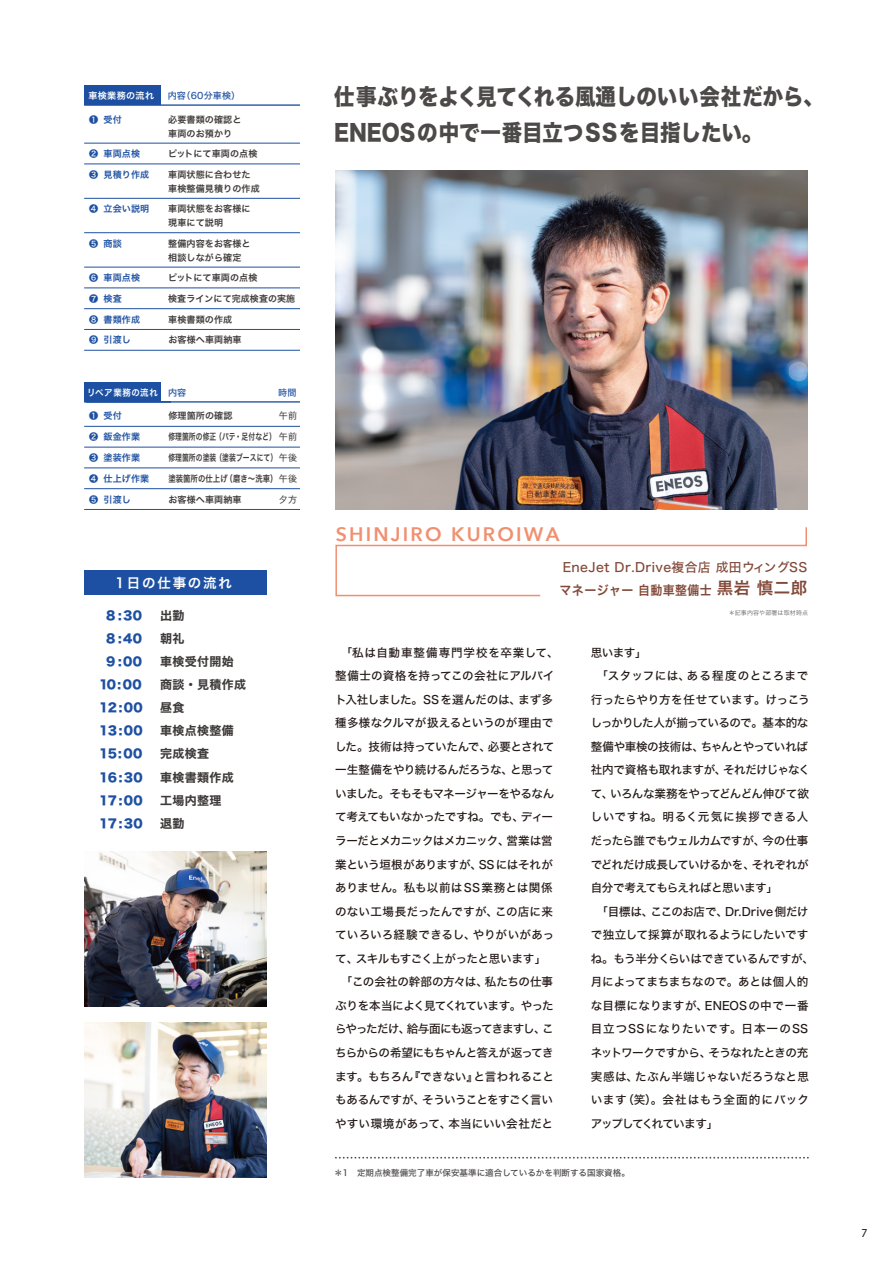
<style>
.page{position:relative;width:893px;height:1263px;background:#fff}
.page>*{position:absolute;margin:0;border:0;box-sizing:border-box;transform-origin:0 0}
.t1{font:22.5px/36px "Hira Kaku Std N W8";color:#4c4948;scale:.91 1}
.t2{font:600 19.5px "Avenir Next";letter-spacing:.115em;color:#f09071}
.t3{font:13.5px "Hira Kaku Std N W6";letter-spacing:.13em;color:#fff}
.t4{font:12.75px "Hira Kaku Std N W5";letter-spacing:.03em;color:#824938}
.t5{font:12.75px "Hira Kaku Std N W6";letter-spacing:.03em;color:#824938;scale:.94 1}
.t6{font:12px/23.1px "Hira Kaku Std N W8";letter-spacing:.03em;color:#1d50a2;text-align:center}
.t7{font:12px/23.1px "Hira Kaku Std N W7";letter-spacing:.03em;color:#3e3a39}
.t8{font:11.55px/23.5px "Hira Kaku Std N W5";letter-spacing:-.025em;color:#221815}
.t9{font:10.5px "Hiragino UD Sans F Std W4";color:#221815}
.t10{font:9.15px/14px "Hira Kaku Std N W6";letter-spacing:.01em;color:#3e3a39}
.t11{font:9.15px "Hira Kaku Std N W6";letter-spacing:.01em;color:#1d50a2}
.t12{font:9.15px "Hira Kaku Std N W6";letter-spacing:.01em;color:#3e3a39;scale:.75 1}
.t13{font:9.15px "Hira Kaku Std N W6";letter-spacing:.01em;color:#3e3a39;scale:.81 1}
.t14{font:9.15px "Hira Kaku Std N W5";letter-spacing:.01em;color:#1d50a2}
.t15{font:9.15px "Hira Kaku Std N W6";letter-spacing:.075em;color:#fff;scale:.93 1}
.t16{font:9.15px "Hira Kaku Std N W6";letter-spacing:.04em;color:#fff}
.t17{font:9.15px "Hira Kaku Std N W4";color:#3e3a39}
.t18{font:8.55px "Hira Kaku Std N W5";color:#4c4948}
.t19{font:6px "Hira Kaku Std N W2";letter-spacing:.02em;color:#4c4948}
.s1{font-family:"Hira Kaku Std N W5";color:#1d50a2}
.s2{font-family:"Hira Kaku Std N W4"}
.s3{font-size:16.5px}
</style>
<div class="page">
<svg style="left:335px;top:1157px;width:473px;height:1px"></svg>
<div style="left:84px;top:86px;width:76px;height:19px;background:#1d50a2"></div>
<hr style="left:84px;top:143px;width:216px;height:1px;background:#1d50a2">
<hr style="left:84px;top:104px;width:216px;height:2px;background:#1d50a2">
<hr style="left:84px;top:164px;width:216px;height:1px;background:#1d50a2">
<hr style="left:84px;top:198px;width:216px;height:1px;background:#1d50a2">
<hr style="left:84px;top:232px;width:216px;height:1px;background:#1d50a2">
<hr style="left:84px;top:267px;width:216px;height:1px;background:#1d50a2">
<hr style="left:84px;top:288px;width:216px;height:1px;background:#1d50a2">
<hr style="left:84px;top:308px;width:216px;height:1px;background:#1d50a2">
<hr style="left:84px;top:329px;width:216px;height:1px;background:#1d50a2">
<hr style="left:84px;top:350px;width:216px;height:1px;background:#1d50a2">
<hr style="left:84px;top:426px;width:216px;height:1px;background:#1d50a2">
<hr style="left:84px;top:401px;width:216px;height:2px;background:#1d50a2">
<hr style="left:84px;top:447px;width:216px;height:1px;background:#1d50a2">
<hr style="left:84px;top:468px;width:216px;height:1px;background:#1d50a2">
<hr style="left:84px;top:488px;width:216px;height:1px;background:#1d50a2">
<hr style="left:84px;top:509px;width:216px;height:1px;background:#1d50a2">
<div style="left:84px;top:382px;width:76px;height:20px;background:#1d50a2"></div>
<img style="left:84px;top:851px;width:182px;height:156px">
<img style="left:84px;top:1022px;width:182px;height:156px">
<div style="left:84px;top:570px;width:182px;height:25px;background:#1d50a2"></div>
<img style="left:336px;top:171px;width:471px;height:338px">
<svg style="left:335px;top:527px;width:472px;height:70px"></svg>
<p class="t16" style="left:88px;top:89px;width:67px">車検業務の流れ</p>
<p class="t11" style="left:89px;top:112px;width:34px">❶ 受付</p>
<p class="t10" style="left:168px;top:112px;width:75px">必要書類の確認と車両のお預かり</p>
<p class="t11" style="left:89px;top:167px;width:62px">❸ 見積り作成</p>
<p class="t10" style="left:168px;top:168px;width:93px">車両状態に合わせた車検整備見積りの作成</p>
<p class="t11" style="left:89px;top:202px;width:62px">❹ 立会い説明</p>
<p class="t10" style="left:168px;top:202px;width:84px">車両状態をお客様に現車にて説明</p>
<p class="t11" style="left:89px;top:236px;width:34px">❺ 商談</p>
<p class="t10" style="left:168px;top:236px;width:84px">整備内容をお客様と相談しながら確定</p>
<p class="t14" style="left:168px;top:89px;width:74px">内容（60分車検）</p>
<p class="t11" style="left:89px;top:146px;width:53px">❷ 車両点検</p>
<p class="t10" style="left:168px;top:147px;width:91px">ピットにて車両の点検</p>
<p class="t11" style="left:89px;top:270px;width:53px">❻ 車両点検</p>
<p class="t10" style="left:168px;top:271px;width:91px">ピットにて車両の点検</p>
<p class="t11" style="left:89px;top:291px;width:34px">❼ 検査</p>
<p class="t10" style="left:168px;top:292px;width:129px">検査ラインにて完成検査の実施</p>
<p class="t11" style="left:89px;top:312px;width:53px">❽ 書類作成</p>
<p class="t10" style="left:168px;top:312px;width:66px">車検書類の作成</p>
<p class="t11" style="left:89px;top:333px;width:43px">❾ 引渡し</p>
<p class="t10" style="left:168px;top:333px;width:75px">お客様へ車両納車</p>
<p class="t15" style="left:87px;top:386px;width:108px">リペア業務の流れ <span class="s1">内容</span></p>
<p class="t14" style="left:278px;top:386px;width:20px">時間</p>
<p class="t11" style="left:89px;top:409px;width:34px">❶ 受付</p>
<p class="t10" style="left:168px;top:409px;width:66px">修理箇所の確認</p>
<p class="t11" style="left:89px;top:430px;width:53px">❷ 鈑金作業</p>
<p class="t12" style="left:168px;top:430px;width:173px">修理箇所の修正（パテ・足付など）<span class="s2">午前</span></p>
<p class="t11" style="left:89px;top:450px;width:53px">❸ 塗装作業</p>
<p class="t12" style="left:168px;top:450px;width:173px">修理箇所の塗装（塗装ブースにて）<span class="s2">午後</span></p>
<p class="t11" style="left:89px;top:471px;width:62px">❹ 仕上げ作業</p>
<p class="t13" style="left:168px;top:471px;width:160px">塗装箇所の仕上げ（磨き～洗車）<span class="s2">午後</span></p>
<p class="t11" style="left:89px;top:492px;width:43px">❺ 引渡し</p>
<p class="t10" style="left:168px;top:492px;width:75px">お客様へ車両納車</p>
<p class="t17" style="left:279px;top:409px;width:20px">午前</p>
<p class="t17" style="left:279px;top:492px;width:20px">夕方</p>
<p class="t3" style="left:115px;top:573px;width:118px">1日の仕事の流れ</p>
<p class="t6" style="left:99px;top:604px;width:45px">8:30<br>8:40<br>9:00<br>10:00<br>12:00<br>13:00<br>15:00<br>16:30<br>17:00<br>17:30</p>
<p class="t7" style="left:160px;top:604px;width:88px">出勤<br>朝礼<br>車検受付開始商談・見積作成昼食<br>車検点検整備完成検査<br>車検書類作成工場内整理<br>退勤</p>
<h1 class="t1" style="left:334px;top:79px;width:540px">仕事ぶりをよく見てくれる風通しのいい会社だから、<br>ENEOSの中で一番目立つSSを目指したい。</h1>
<h2 class="t2" style="left:336px;top:517px;width:225px">SHINJIRO KUROIWA</h2>
<p class="t4" style="left:563px;top:557px;width:246px">EneJet Dr.Drive複合店 成田ウィングSS</p>
<p class="t5" style="left:560px;top:580px;width:265px">マネージャー 自動車整備士<span class="s3">黒岩 慎二郎</span></p>
<p class="t19" style="left:729px;top:608px;width:81px">＊記事内容や部署は取材時点</p>
<p class="t8" style="left:335px;top:641px;width:225px">　「私は自動車整備専門学校を卒業して、整備士の資格を持ってこの会社にアルバイト入社しました。SSを選んだのは、まず多種多様なクルマが扱えるというのが理由でした。技術は持っていたんで、必要とされて一生整備をやり続けるんだろうな、と思っていました。そもそもマネージャーをやるなんて考えてもいなかったですね。でも、ディーラーだとメカニックはメカニック、営業は営業という垣根がありますが、SSにはそれがありません。私も以前はSS業務とは関係のない工場長だったんですが、この店に来ていろいろ経験できるし、やりがいがあって、スキルもすごく上がったと思います」　「この会社の幹部の方々は、私たちの仕事ぶりを本当によく見てくれています。やったらやっただけ、給与面にも返ってきますし、こちらからの希望にもちゃんと答えが返ってきます。もちろん『できない』と言われることもあるんですが、そういうことをすごく言いやすい環境があって、本当にいい会社だと</p>
<p class="t8" style="left:591px;top:641px;width:225px">思います」<br>　「スタッフには、ある程度のところまで行ったらやり方を任せています。けっこうしっかりした人が揃っているので。基本的な整備や車検の技術は、ちゃんとやっていれば社内で資格も取れますが、それだけじゃなくて、いろんな業務をやってどんどん伸びて欲しいですね。明るく元気に挨拶できる人だったら誰でもウェルカムですが、今の仕事でどれだけ成長していけるかを、それぞれが自分で考えてもらえればと思います」<br>　「目標は、ここのお店で、Dr.Drive側だけで独立して採算が取れるようにしたいですね。もう半分くらいはできているんですが、月によってまちまちなので。あとは個人的な目標になりますが、ENEOSの中で一番目立つSSになりたいです。日本一のSSネットワークですから、そうなれたときの充実感は、たぶん半端じゃないだろうなと思います（笑）。会社はもう全面的にバックアップしてくれています」</p>
<p class="t18" style="left:334px;top:1166px;width:297px">＊1　定期点検整備完了車が保安基準に適合しているかを判断する国家資格。</p>
<p class="t9" style="left:861px;top:1225px;width:8px">7</p>
</div>
